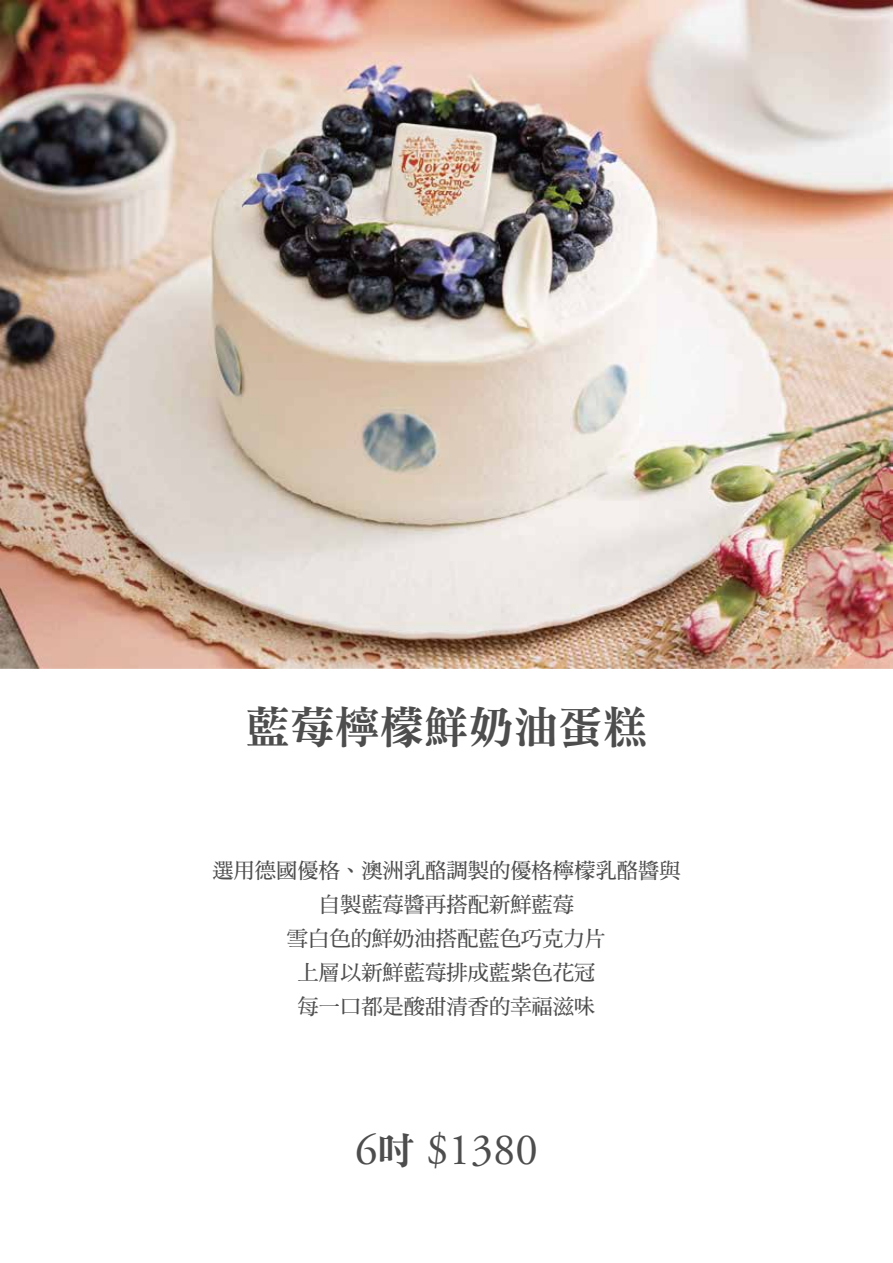
<style>
.page{position:relative;width:893px;height:1263px;background:#fff}
.page>*{position:absolute;margin:0;border:0;box-sizing:border-box;transform-origin:0 0}
.t1{font:44.7px "DF Ming Std W9";color:#4d4d4d}
.t2{font:44.7px "Adobe Garamond";color:#4d4d4d}
.t3{font:21.3px/34px "DF Ming Std W7";color:#4d4d4d;text-align:center}
.s1{font-family:"DF Ming Std W9";font-size:37.5px}
</style>
<div class="page">
<img style="left:0;top:0;width:893px;height:669px">
<h1 class="t1" style="left:245px;top:703px;width:404px">藍莓檸檬鮮奶油蛋糕</h1>
<p class="t3" style="left:212px;top:853px;width:470px">選用德國優格、澳洲乳酪調製的優格檸檬乳酪醬與自製藍莓醬再搭配新鮮藍莓<br>雪白色的鮮奶油搭配藍色巧克力片<br>上層以新鮮藍莓排成藍紫色花冠<br>每一口都是酸甜清香的幸福滋味</p>
<h1 class="t2" style="left:355px;top:1126px;width:184px">6<span class="s1">吋</span> $1380</h1>
</div>
